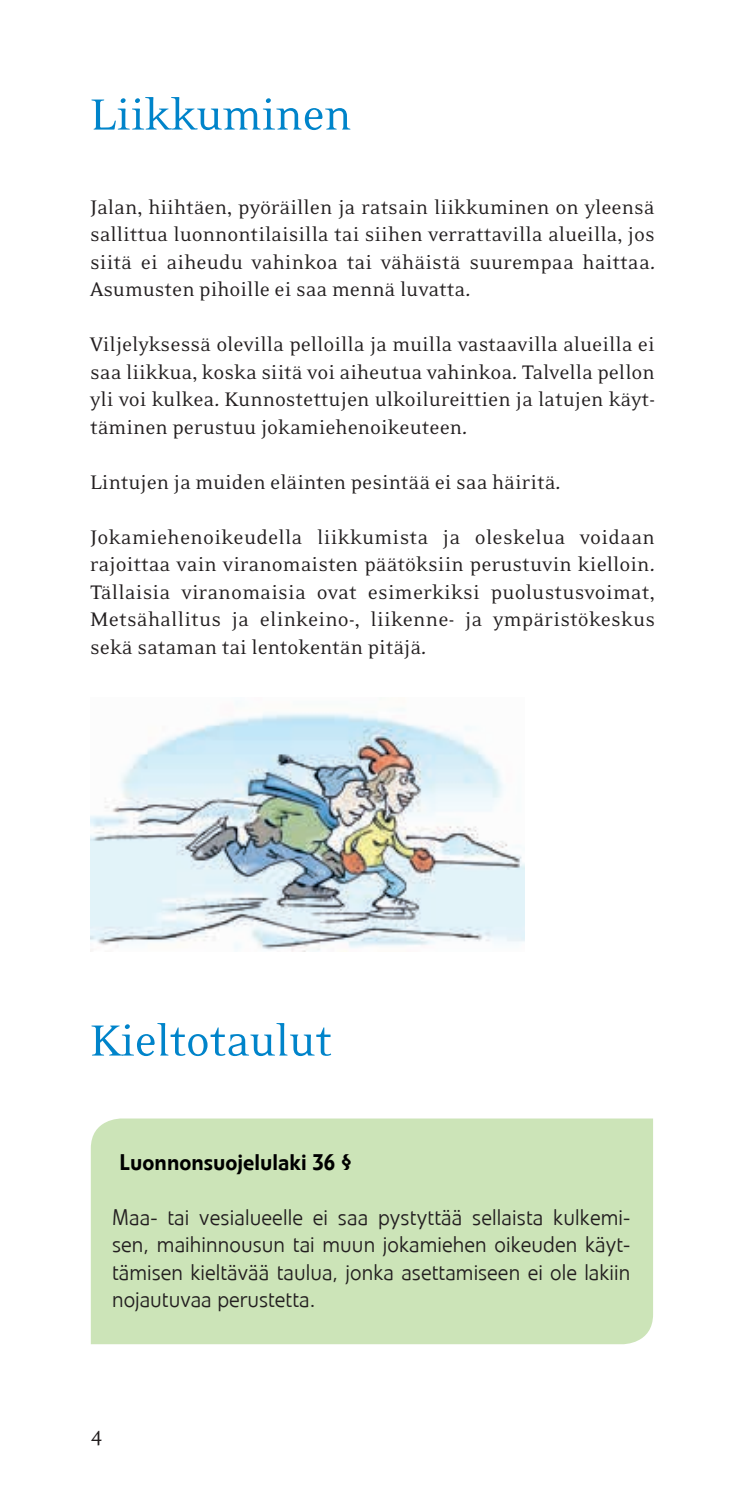
<style>
.page{position:relative;width:745px;height:1489px;background:#fff}
.page>*{position:absolute;margin:0;border:0;box-sizing:border-box;transform-origin:0 0}
.t1{font:50px "Eidetic Neo OT";letter-spacing:-.01em;color:#0084ca}
.t2{font:22.5px/27.5px "Eidetic Neo OT";color:#231f20;text-align:justify}
.t3{font:300 22.5px/27.5px "Veto Com";color:#231f20;text-align:justify}
.t4{font:500 22.5px "Veto Com";color:#000}
</style>
<div class="page">
<div style="left:91px;top:1118px;width:561px;height:226px;background:#cce4b8"></div>
<img style="left:90px;top:713px;width:434px;height:238px">
<h1 class="t1" style="left:90px;top:89px;width:263px">Liikkuminen</h1>
<p class="t2" style="left:90px;top:194px;width:566px">Jalan, hiihtäen, pyöräillen ja ratsain liikkuminen on yleensä sallittua luonnontilaisilla tai siihen verrattavilla alueilla, jos siitä ei aiheudu vahinkoa tai vähäistä suurempaa haittaa.<br>Asumusten pihoille ei saa mennä luvatta.</p>
<p class="t2" style="left:90px;top:331px;width:566px">Viljelyksessä olevilla pelloilla ja muilla vastaavilla alueilla ei saa liikkua, koska siitä voi aiheutua vahinkoa. Talvella pellon yli voi kulkea. Kunnostettujen ulkoilureittien ja latujen käyt&shy;täminen perustuu jokamiehenoikeuteen.</p>
<p class="t2" style="left:90px;top:469px;width:471px">Lintujen ja muiden eläinten pesintää ei saa häiritä.</p>
<p class="t2" style="left:90px;top:524px;width:566px">Jokamiehenoikeudella liikkumista ja oleskelua voidaan rajoittaa vain viranomaisten päätöksiin perustuvin kielloin.<br>Tällaisia viranomaisia ovat esimerkiksi puolustusvoimat, Metsähallitus ja elinkeino-, liikenne- ja ympäristökeskus sekä sataman tai lentokentän pitäjä.</p>
<h1 class="t1" style="left:90px;top:1015px;width:244px">Kieltotaulut</h1>
<p class="t4" style="left:119px;top:1148px;width:234px">Luonnonsuojelulaki 36 §</p>
<p class="t3" style="left:112px;top:1203px;width:519px">Maa- tai vesialueelle ei saa pystyttää sellaista kulkemi&shy;sen, maihinnousun tai muun jokamiehen oikeuden käyt&shy;tämisen kieltävää taulua, jonka asettamiseen ei ole lakiin nojautuvaa perustetta.</p>
<p class="t2" style="left:91px;top:1420px;width:13px">4</p>
</div>
